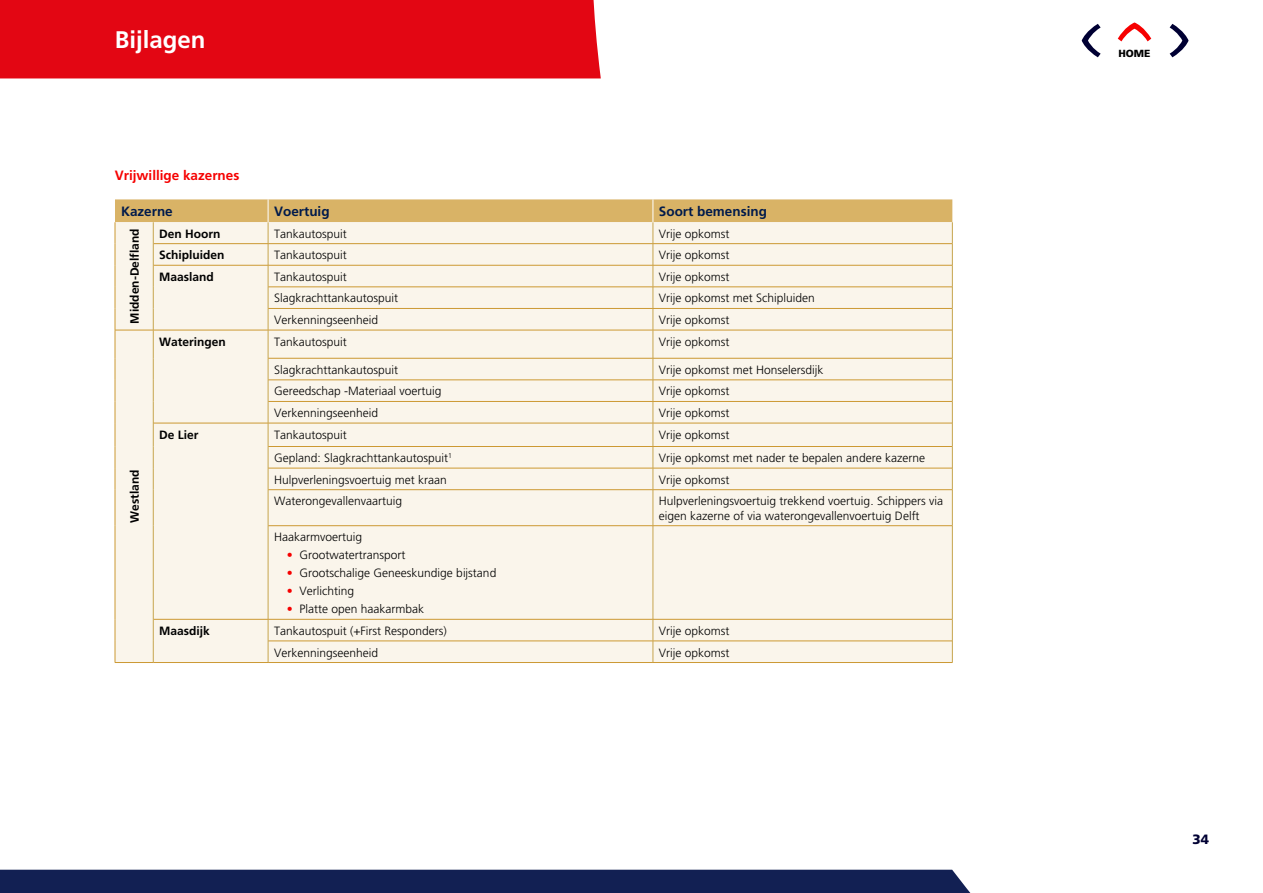
<style>
.page{position:relative;width:1263px;height:893px;background:#fff}
.page>*{position:absolute;margin:0;border:0;box-sizing:border-box;transform-origin:0 0}
.t1{font:700 24px "Fruti Bol";color:#fff}
.t2{font:700 13.5px "Fruti Bol";color:#001a4b}
.t3{font:700 13.5px "Fruti Bol";color:#f60000}
.t4{font:900 13.5px "Fruti Bla";color:#003}
.t5{font:300 12px/14.4px "Fruti Lig";color:#000}
.t6{font:700 12px "Fruti Bol";color:#000}
.t7{font:900 10.35px "Fruti Bla";color:#000}
.s1{color:#f60000}
</style>
<div class="page">
<div style="left:0;top:870px;width:971px;height:23px;background:#122053"></div>
<div style="left:0;top:0;width:601px;height:78px;background:#e30613"></div>
<svg style="left:1082px;top:24px;width:18px;height:33px"></svg>
<svg style="left:1170px;top:24px;width:18px;height:33px"></svg>
<svg style="left:1118px;top:22px;width:33px;height:19px"></svg>
<div style="left:116px;top:490px;width:836px;height:172px;background:#faf5eb"></div>
<hr style="left:153px;top:490px;width:1px;height:36px;background:#c6a54e">
<hr style="left:268px;top:490px;width:1px;height:36px;background:#c6a54e">
<hr style="left:653px;top:490px;width:1px;height:35px;background:#c6a54e">
<hr style="left:952px;top:490px;width:1px;height:36px;background:#c6a54e">
<hr style="left:153px;top:526px;width:1px;height:93px;background:#c6a54e">
<hr style="left:268px;top:526px;width:1px;height:93px;background:#c6a54e">
<hr style="left:653px;top:526px;width:1px;height:93px;background:#c6a54e">
<hr style="left:952px;top:526px;width:1px;height:93px;background:#c6a54e">
<svg style="left:153px;top:620px;width:1px;height:42px"></svg>
<svg style="left:268px;top:620px;width:1px;height:42px"></svg>
<svg style="left:653px;top:620px;width:1px;height:42px"></svg>
<svg style="left:952px;top:619px;width:1px;height:43px"></svg>
<hr style="left:268px;top:525px;width:385px;height:1px;background:#c93">
<hr style="left:653px;top:525px;width:299px;height:1px;background:#c93">
<hr style="left:153px;top:619px;width:115px;height:1px;background:#c93">
<hr style="left:268px;top:619px;width:385px;height:1px;background:#c93">
<hr style="left:653px;top:619px;width:299px;height:1px;background:#c93">
<hr style="left:268px;top:641px;width:385px;height:1px;background:#c93">
<hr style="left:653px;top:641px;width:299px;height:1px;background:#c93">
<hr style="left:115px;top:662px;width:38px;height:1px;background:#c93">
<hr style="left:153px;top:662px;width:115px;height:1px;background:#c93">
<hr style="left:268px;top:662px;width:385px;height:1px;background:#c93">
<hr style="left:653px;top:662px;width:299px;height:1px;background:#c93">
<hr style="left:115px;top:490px;width:1px;height:36px;background:#c93">
<hr style="left:115px;top:526px;width:1px;height:93px;background:#c93">
<svg style="left:115px;top:619px;width:1px;height:43px"></svg>
<svg style="left:115px;top:199px;width:838px;height:291px;background:#f5ecd9"></svg>
<h1 class="t1" style="left:115px;top:25px;width:92px">Bijlagen</h1>
<p class="t3" style="left:115px;top:167px;width:126px">Vrijwillige kazernes</p>
<p class="t2" style="left:121px;top:204px;width:53px">Kazerne</p>
<p class="t2" style="left:274px;top:204px;width:57px">Voertuig</p>
<p class="t2" style="left:659px;top:204px;width:110px">Soort bemensing</p>
<p class="t6" style="left:128px;top:324px;width:97px;rotate:-90deg">Midden-Delfland</p>
<p class="t6" style="left:159px;top:226px;width:63px">Den Hoorn</p>
<p class="t5" style="left:274px;top:226px;width:74px">Tankautospuit</p>
<p class="t5" style="left:659px;top:226px;width:72px">Vrije opkomst</p>
<p class="t6" style="left:159px;top:248px;width:67px">Schipluiden</p>
<p class="t5" style="left:274px;top:248px;width:74px">Tankautospuit</p>
<p class="t5" style="left:659px;top:248px;width:72px">Vrije opkomst</p>
<p class="t6" style="left:159px;top:270px;width:56px">Maasland</p>
<p class="t5" style="left:274px;top:269px;width:74px">Tankautospuit</p>
<p class="t5" style="left:659px;top:269px;width:72px">Vrije opkomst</p>
<p class="t5" style="left:274px;top:291px;width:126px">Slagkrachttankautospuit</p>
<p class="t5" style="left:659px;top:291px;width:158px">Vrije opkomst met Schipluiden</p>
<p class="t5" style="left:274px;top:313px;width:106px">Verkenningseenheid</p>
<p class="t5" style="left:659px;top:313px;width:72px">Vrije opkomst</p>
<p class="t6" style="left:128px;top:523px;width:55px;rotate:-90deg">Westland</p>
<p class="t6" style="left:159px;top:334px;width:68px">Wateringen</p>
<p class="t5" style="left:274px;top:334px;width:74px">Tankautospuit</p>
<p class="t5" style="left:659px;top:334px;width:72px">Vrije opkomst</p>
<p class="t5" style="left:274px;top:362px;width:126px">Slagkrachttankautospuit</p>
<p class="t5" style="left:659px;top:362px;width:166px">Vrije opkomst met Honselersdijk</p>
<p class="t5" style="left:274px;top:384px;width:169px">Gereedschap -Materiaal voertuig</p>
<p class="t5" style="left:659px;top:384px;width:72px">Vrije opkomst</p>
<p class="t5" style="left:274px;top:406px;width:106px">Verkenningseenheid</p>
<p class="t5" style="left:659px;top:406px;width:72px">Vrije opkomst</p>
<p class="t6" style="left:159px;top:427px;width:41px">De Lier</p>
<p class="t5" style="left:274px;top:427px;width:74px">Tankautospuit</p>
<p class="t5" style="left:659px;top:427px;width:72px">Vrije opkomst</p>
<p class="t5" style="left:274px;top:451px;width:179px">Gepland: Slagkrachttankautospuit<sup>1</sup></p>
<p class="t5" style="left:659px;top:451px;width:268px">Vrije opkomst met nader te bepalen andere kazerne</p>
<p class="t5" style="left:274px;top:472px;width:174px">Hulpverleningsvoertuig met kraan</p>
<p class="t5" style="left:659px;top:472px;width:72px">Vrije opkomst</p>
<p class="t5" style="left:274px;top:494px;width:129px">Waterongevallenvaartuig</p>
<p class="t5" style="left:659px;top:494px;width:286px">Hulpverleningsvoertuig trekkend voertuig. Schippers via eigen kazerne of via waterongevallenvoertuig Delft</p>
<p class="t5" style="left:274px;top:530px;width:89px">Haakarmvoertuig</p>
<p class="t5" style="left:287px;top:548px;width:120px"><span class="s1">•</span> Grootwatertransport</p>
<p class="t5" style="left:287px;top:566px;width:211px"><span class="s1">•</span> Grootschalige Geneeskundige bijstand</p>
<p class="t5" style="left:287px;top:584px;width:69px"><span class="s1">•</span> Verlichting</p>
<p class="t5" style="left:287px;top:602px;width:139px"><span class="s1">•</span> Platte open haakarmbak</p>
<p class="t6" style="left:159px;top:624px;width:52px">Maasdijk</p>
<p class="t5" style="left:274px;top:623px;width:174px">Tankautospuit (+First Responders)</p>
<p class="t5" style="left:659px;top:623px;width:72px">Vrije opkomst</p>
<p class="t5" style="left:274px;top:645px;width:106px">Verkenningseenheid</p>
<p class="t5" style="left:659px;top:645px;width:72px">Vrije opkomst</p>
<p class="t7" style="left:1118px;top:47px;width:34px">HOME</p>
<p class="t7" style="left:1118px;top:47px;width:34px">HOME</p>
<p class="t4" style="left:1192px;top:831px;width:18px">34</p>
</div>
